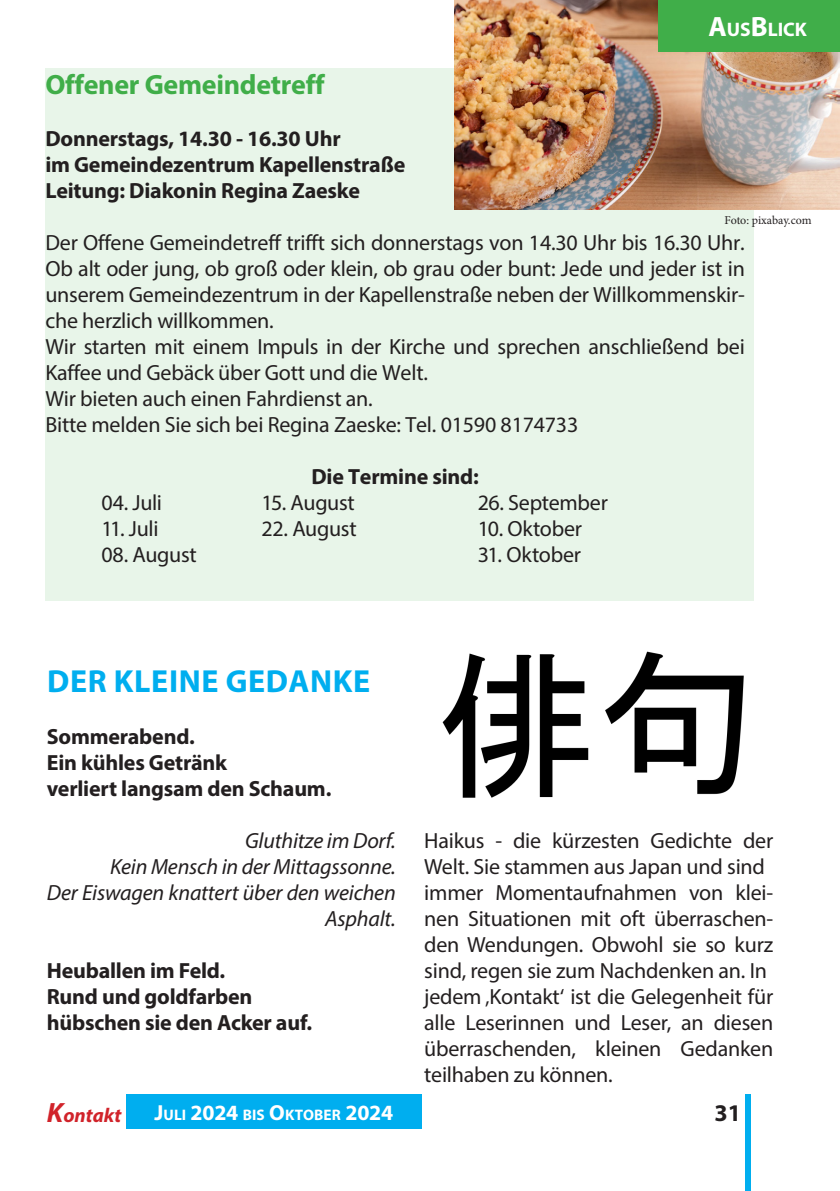
<style>
.page{position:relative;width:840px;height:1191px;background:#fff}
.page>*{position:absolute;margin:0;border:0;box-sizing:border-box;transform-origin:0 0}
.Überschrift_1{font:700 32px "Myriad Pro";letter-spacing:.02em;color:#00aeef}
.Überschrift{font:700 28px "Myriad Pro";letter-spacing:-.01em;color:#40ae49}
.t1{font:700 24px "Myriad Pro";color:#231f20}
.Überschrift-2{font:22px/26px "Myriad Pro";letter-spacing:-.01em;color:#231f20;text-align:justify}
.Standardtext{font:22px/26px "Myriad Pro";letter-spacing:-.01em;color:#231f20;text-align:justify}
.Standardtext-2{font:700 22px "Myriad Pro";letter-spacing:-.01em;color:#231f20}
.Überschrift-3{font:700 22px "Myriad Pro";letter-spacing:-.01em;color:#231f20}
.Standardtext-3{font:italic 22px/26px "Myriad Pro";letter-spacing:-.01em;color:#231f20;text-align:right}
.t2{font:italic 700 20px "Myriad Pro";color:#d1232a}
.t3{font:700 19.6px "Myriad Pro";color:#fff}
.t4{font:700 15.2px "Myriad Pro";letter-spacing:.005em;color:#fff}
.Bildunterschrift{font:12px "Minion Pro";letter-spacing:-.01em;color:#231f20}
.s1{font-size:28px}
.s2{font-size:21.8px}
</style>
<div class="page">
<div style="left:45px;top:68px;width:709px;height:532px;background:#e8f5e9"></div>
<img style="left:454px;top:0;width:385px;height:210px">
<div style="left:744px;top:1094px;width:6px;height:97px;background:#00aeef"></div>
<img style="left:442px;top:651px;width:302px;height:147px">
<div style="left:658px;top:0;width:181px;height:51px;background:#40ae49"></div>
<div style="left:126px;top:1094px;width:295px;height:34px;background:#00aeef"></div>
<p class="t3" style="left:708px;top:17px;width:100px"><span class="s1">A</span>US<span class="s1">B</span>LICK</p>
<p class="Überschrift" style="left:45px;top:66px;width:280px">Offener Gemeindetreff</p>
<p class="Überschrift-3" style="left:45px;top:124px;width:296px">Donnerstags, 14.30 - 16.30 Uhr</p>
<p class="Überschrift-3" style="left:45px;top:150px;width:361px">im Gemeindezentrum Kapellenstraße</p>
<p class="Überschrift-3" style="left:45px;top:176px;width:316px">Leitung: Diakonin Regina Zaeske</p>
<p class="Überschrift-2" style="left:45px;top:229px;width:700px">Der Offene Gemeindetreff trifft sich donnerstags von 14.30 Uhr bis 16.30 Uhr.<br>Ob alt oder jung, ob groß oder klein, ob grau oder bunt: Jede und jeder ist in unserem Gemeindezentrum in der Kapellenstraße neben der Willkommenskir&shy;che herzlich willkommen.</p>
<p class="Überschrift-2" style="left:45px;top:333px;width:700px">Wir starten mit einem Impuls in der Kirche und sprechen anschließend bei<br>Kaffee und Gebäck über Gott und die Welt.</p>
<p class="Überschrift-2" style="left:45px;top:385px;width:329px">Wir bieten auch einen Fahrdienst an.</p>
<p class="Überschrift-2" style="left:45px;top:411px;width:534px">Bitte melden Sie sich bei Regina Zaeske: Tel. 01590 8174733</p>
<p class="Überschrift-3" style="left:311px;top:462px;width:169px">Die Termine sind:</p>
<p class="Überschrift-2" style="left:101px;top:489px;width:62px">04. Juli</p>
<p class="Überschrift-2" style="left:261px;top:489px;width:95px">15. August</p>
<p class="Überschrift-2" style="left:477px;top:489px;width:131px">26. September</p>
<p class="Überschrift-2" style="left:101px;top:515px;width:58px">11. Juli</p>
<p class="Überschrift-2" style="left:261px;top:515px;width:96px">22. August</p>
<p class="Überschrift-2" style="left:477px;top:515px;width:106px">10. Oktober</p>
<p class="Überschrift-2" style="left:101px;top:541px;width:97px">08. August</p>
<p class="Überschrift-2" style="left:477px;top:541px;width:105px">31. Oktober</p>
<p class="Bildunterschrift" style="left:724px;top:212px;width:88px">Foto: pixabay.com</p>
<p class="Überschrift_1" style="left:47px;top:660px;width:324px">DER KLEINE GEDANKE</p>
<p class="Standardtext-2" style="left:47px;top:722px;width:149px">Sommerabend.</p>
<p class="Standardtext-2" style="left:47px;top:748px;width:182px">Ein kühles Getränk</p>
<p class="Standardtext-2" style="left:47px;top:774px;width:286px">verliert langsam den Schaum.</p>
<p class="Standardtext-3" style="left:245px;top:827px;width:152px">Gluthitze im Dorf.</p>
<p class="Standardtext-3" style="left:110px;top:853px;width:287px">Kein Mensch in der Mittagssonne.</p>
<p class="Standardtext-3" style="left:47px;top:879px;width:350px">Der Eiswagen knattert über den weichen<br>Asphalt.</p>
<p class="Standardtext-2" style="left:47px;top:956px;width:180px">Heuballen im Feld.</p>
<p class="Standardtext-2" style="left:47px;top:982px;width:207px">Rund und goldfarben</p>
<p class="Standardtext-2" style="left:47px;top:1008px;width:267px">hübschen sie den Acker auf.</p>
<p class="t2" style="left:47px;top:1102px;width:76px"><span class="s1">K</span>ontakt</p>
<p class="t4" style="left:154px;top:1104px;width:240px"><span class="s2">J</span>ULI <span class="s2">2024</span> BIS <span class="s2">O</span>KTOBER <span class="s2">2024</span></p>
<p class="Standardtext" style="left:424px;top:827px;width:350px">Haikus - die kürzesten Gedichte der<br>Welt. Sie stammen aus Japan und sind</p>
<p class="Standardtext" style="left:424px;top:879px;width:350px">immer Momentaufnahmen von klei&shy;nen Situationen mit oft überraschen&shy;den Wendungen. Obwohl sie so kurz sind, regen sie zum Nachdenken an. In</p>
<p class="Standardtext" style="left:424px;top:983px;width:350px">jedem ‚Kontakt‘ ist die Gelegenheit für alle Leserinnen und Leser, an diesen überraschenden, kleinen Gedanken teilhaben zu können.</p>
<p class="t1" style="left:714px;top:1096px;width:28px">31</p>
</div>
